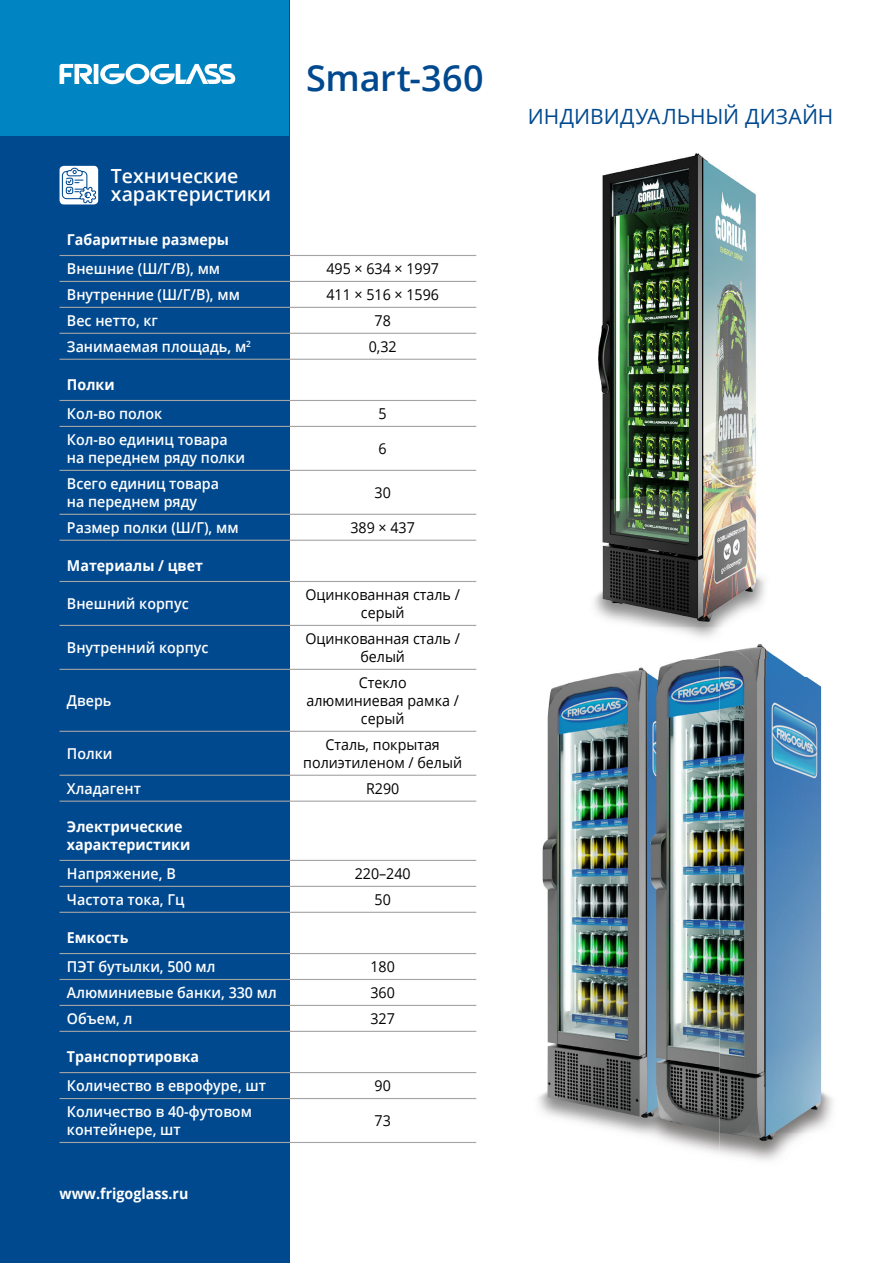
<style>
.page{position:relative;width:893px;height:1263px;background:#fff}
.page>*{position:absolute;margin:0;border:0;box-sizing:border-box;transform-origin:0 0}
.t1{font:600 36px "Open Sans";color:#00498f}
.t2{font:21px "Open Sans";color:#00498f}
.t3{font:600 19.5px/18px "Open Sans";color:#fff}
.t4{font:600 15px/18px "Open Sans";color:#fff;scale:.95 1}
.t5{font:15px/18px "Open Sans";color:#000;text-align:center;scale:.95 1}
.t6{font:700 15px/18px "Open Sans";color:#fff;scale:.95 1}
</style>
<div class="page">
<div style="left:0;top:0;width:289px;height:1263px;background:#00498f"></div>
<hr style="left:60px;top:255px;width:416px;height:1px;background:#a3a4a4">
<hr style="left:60px;top:281px;width:416px;height:1px;background:#a3a4a4">
<hr style="left:60px;top:307px;width:416px;height:1px;background:#a3a4a4">
<hr style="left:60px;top:333px;width:416px;height:1px;background:#a3a4a4">
<hr style="left:60px;top:359px;width:416px;height:1px;background:#a3a4a4">
<hr style="left:60px;top:400px;width:416px;height:1px;background:#a3a4a4">
<hr style="left:60px;top:426px;width:416px;height:1px;background:#a3a4a4">
<hr style="left:60px;top:470px;width:416px;height:1px;background:#a3a4a4">
<hr style="left:60px;top:514px;width:416px;height:1px;background:#a3a4a4">
<hr style="left:60px;top:540px;width:416px;height:1px;background:#a3a4a4">
<hr style="left:60px;top:581px;width:416px;height:1px;background:#a3a4a4">
<hr style="left:60px;top:625px;width:416px;height:1px;background:#a3a4a4">
<hr style="left:60px;top:669px;width:416px;height:1px;background:#a3a4a4">
<hr style="left:60px;top:731px;width:416px;height:1px;background:#a3a4a4">
<hr style="left:60px;top:775px;width:416px;height:1px;background:#a3a4a4">
<hr style="left:60px;top:801px;width:416px;height:1px;background:#a3a4a4">
<hr style="left:60px;top:860px;width:416px;height:1px;background:#a3a4a4">
<hr style="left:60px;top:886px;width:416px;height:1px;background:#a3a4a4">
<hr style="left:60px;top:912px;width:416px;height:1px;background:#a3a4a4">
<hr style="left:60px;top:953px;width:416px;height:1px;background:#a3a4a4">
<hr style="left:60px;top:979px;width:416px;height:1px;background:#a3a4a4">
<hr style="left:60px;top:1005px;width:416px;height:1px;background:#a3a4a4">
<hr style="left:60px;top:1031px;width:416px;height:1px;background:#a3a4a4">
<hr style="left:60px;top:1072px;width:416px;height:1px;background:#a3a4a4">
<hr style="left:60px;top:1098px;width:416px;height:1px;background:#a3a4a4">
<hr style="left:60px;top:1142px;width:416px;height:1px;background:#a3a4a4">
<svg style="left:60px;top:166px;width:38px;height:38px"></svg>
<svg style="left:62px;top:167px;width:34px;height:36px"></svg>
<img style="left:538px;top:671px;width:178px;height:462px">
<img style="left:594px;top:153px;width:171px;height:474px">
<img style="left:628px;top:657px;width:177px;height:21px">
<img style="left:716px;top:677px;width:117px;height:456px">
<img style="left:636px;top:1133px;width:170px;height:28px">
<img style="left:628px;top:627px;width:148px;height:31px">
<div style="left:0;top:0;width:289px;height:136px;background:#0085c2"></div>
<svg style="left:60px;top:64px;width:175px;height:20px"></svg>
<h1 class="t1" style="left:306px;top:53px;width:179px">Smart-360</h1>
<h3 class="t3" style="left:111px;top:167px;width:162px">Технические характеристики</h3>
<p class="t6" style="left:67px;top:230px;width:172px">Габаритные размеры</p>
<p class="t4" style="left:67px;top:259px;width:163px">Внешние (Ш/Г/В), мм</p>
<p class="t5" style="left:326px;top:259px;width:120px">495 × 634 × 1997</p>
<p class="t4" style="left:67px;top:285px;width:184px">Внутренние (Ш/Г/В), мм</p>
<p class="t5" style="left:326px;top:285px;width:120px">411 × 516 × 1596</p>
<p class="t4" style="left:67px;top:311px;width:97px">Вес нетто, кг</p>
<p class="t5" style="left:375px;top:311px;width:19px">78</p>
<p class="t4" style="left:67px;top:337px;width:195px">Занимаемая площадь, м<sup>2</sup></p>
<p class="t5" style="left:369px;top:337px;width:31px">0,32</p>
<p class="t6" style="left:67px;top:375px;width:52px">Полки</p>
<p class="t4" style="left:67px;top:404px;width:102px">Кол-во полок</p>
<p class="t5" style="left:379px;top:404px;width:10px">5</p>
<p class="t4" style="left:67px;top:430px;width:189px">Кол-во единиц товара на переднем ряду полки</p>
<p class="t5" style="left:379px;top:439px;width:10px">6</p>
<p class="t4" style="left:67px;top:474px;width:162px">Всего единиц товара на переднем ряду</p>
<p class="t5" style="left:375px;top:483px;width:19px">30</p>
<p class="t4" style="left:67px;top:518px;width:182px">Размер полки (Ш/Г), мм</p>
<p class="t5" style="left:350px;top:518px;width:69px">389 × 437</p>
<p class="t6" style="left:67px;top:556px;width:145px">Материалы / цвет</p>
<p class="t4" style="left:67px;top:594px;width:130px">Внешний корпус</p>
<p class="t5" style="left:305px;top:585px;width:164px">Оцинкованная сталь / серый</p>
<p class="t4" style="left:67px;top:638px;width:150px">Внутренний корпус</p>
<p class="t5" style="left:305px;top:629px;width:164px">Оцинкованная сталь / белый</p>
<p class="t4" style="left:67px;top:691px;width:48px">Дверь</p>
<p class="t5" style="left:306px;top:673px;width:162px">Стекло<br>алюминиевая рамка / серый</p>
<p class="t4" style="left:67px;top:744px;width:50px">Полки</p>
<p class="t5" style="left:303px;top:735px;width:169px">Сталь, покрытая полиэтиленом / белый</p>
<p class="t4" style="left:67px;top:779px;width:79px">Хладагент</p>
<p class="t5" style="left:366px;top:779px;width:37px">R290</p>
<p class="t6" style="left:67px;top:817px;width:131px">Электрические характеристики</p>
<p class="t4" style="left:67px;top:864px;width:116px">Напряжение, В</p>
<p class="t5" style="left:355px;top:864px;width:60px">220–240</p>
<p class="t4" style="left:67px;top:890px;width:125px">Частота тока, Гц</p>
<p class="t5" style="left:375px;top:890px;width:19px">50</p>
<p class="t6" style="left:67px;top:928px;width:66px">Емкость</p>
<p class="t4" style="left:67px;top:957px;width:158px">ПЭТ бутылки, 500 мл</p>
<p class="t5" style="left:370px;top:957px;width:27px">180</p>
<p class="t4" style="left:67px;top:983px;width:222px">Алюминиевые банки, 330 мл</p>
<p class="t5" style="left:370px;top:983px;width:27px">360</p>
<p class="t4" style="left:67px;top:1009px;width:70px">Объем, л</p>
<p class="t5" style="left:370px;top:1009px;width:27px">327</p>
<p class="t6" style="left:67px;top:1047px;width:141px">Транспортировка</p>
<p class="t4" style="left:67px;top:1076px;width:211px">Количество в еврофуре, шт</p>
<p class="t5" style="left:375px;top:1076px;width:19px">90</p>
<p class="t4" style="left:67px;top:1102px;width:196px">Количество в 40-футовом контейнере, шт</p>
<p class="t5" style="left:375px;top:1111px;width:19px">73</p>
<p class="t6" style="left:60px;top:1184px;width:137px">www.frigoglass.ru</p>
<h2 class="t2" style="left:528px;top:101px;width:307px">ИНДИВИДУАЛЬНЫЙ ДИЗАЙН</h2>
</div>
